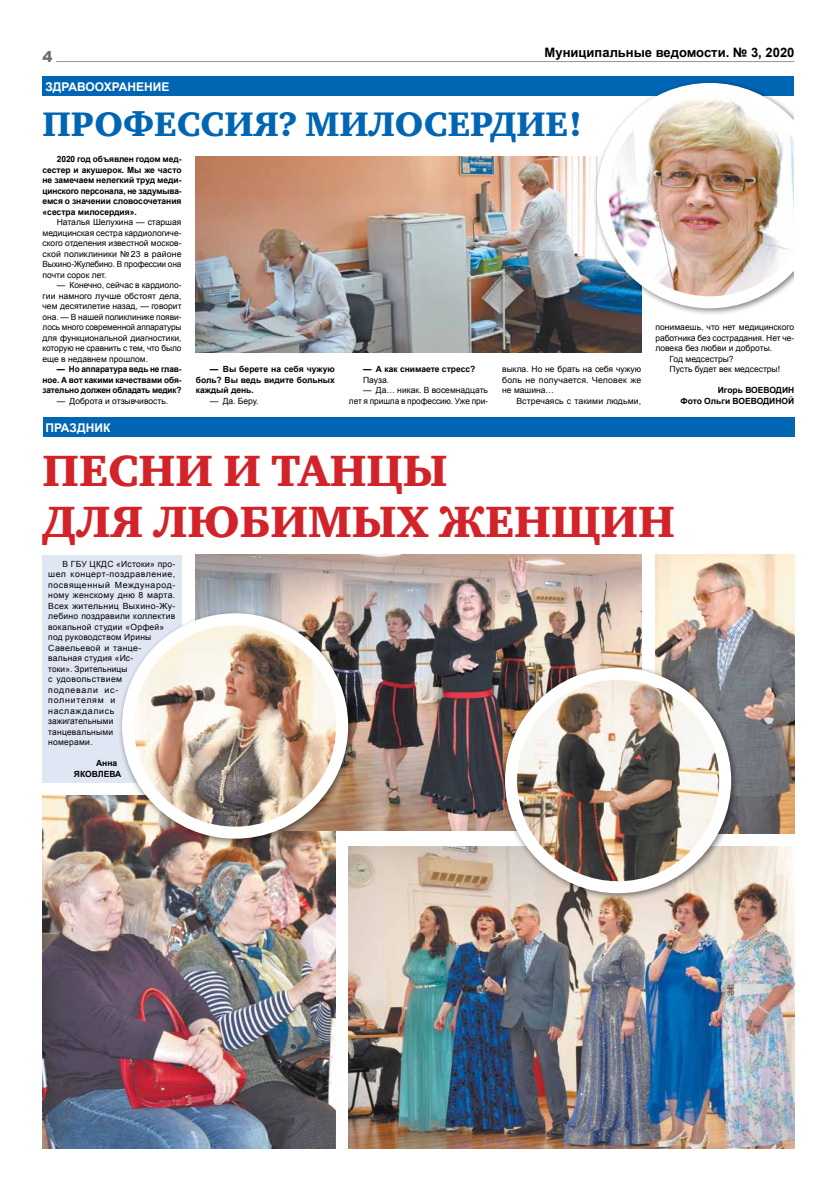
<style>
.page{position:relative;width:820px;height:1191px;background:#fff}
.page>*{position:absolute;margin:0;border:0;box-sizing:border-box;transform-origin:0 0}
.t1{font:45px/51px "Charter Black C";color:#d2232a}
.t2{font:35px "Charter Black C";color:#0066b3}
.t3{font:900 15px "Arial";color:#6d6e71}
.t4{font:700 13px "Arial";color:#000}
.t5{font:700 12px "Arial";color:#fff}
.t6{font:8.5px/10.5px "Arial";letter-spacing:.01em;color:#000;text-align:justify}
.t7{font:700 8.5px/10.5px "Arial";color:#000;text-align:justify}
.t8{font:8.5px/10.5px "Arial";letter-spacing:.03em;color:#000}
.t9{font:8.5px/10.5px "Arial";letter-spacing:-.01em;color:#000;text-align:right}
</style>
<div class="page">
<hr style="left:56px;top:61px;width:738px;height:1px;background:#939598">
<img style="left:43px;top:795px;width:292px;height:353px">
<div style="left:43px;top:417px;width:751px;height:20px;background:#0066b3"></div>
<div style="left:43px;top:76px;width:751px;height:20px;background:#0066b3"></div>
<img style="left:196px;top:156px;width:445px;height:196px">
<div style="left:592px;top:79px;width:227px;height:237px;background:#000;opacity:.5"></div>
<img style="left:596px;top:83px;width:223px;height:225px">
<div style="left:43px;top:555px;width:138px;height:227px;background:#e1e6f4"></div>
<img style="left:655px;top:555px;width:139px;height:278px">
<img style="left:196px;top:555px;width:445px;height:276px">
<img style="left:348px;top:846px;width:446px;height:302px">
<div style="left:118px;top:609px;width:238px;height:237px;background:#000;opacity:.5"></div>
<img style="left:128px;top:619px;width:214px;height:213px">
<div style="left:122px;top:613px;width:226px;height:225px;border:12px solid #fff;border-radius:50%"></div>
<div style="left:501px;top:664px;width:238px;height:237px;background:#000;opacity:.5"></div>
<img style="left:511px;top:674px;width:214px;height:213px">
<div style="left:505px;top:668px;width:226px;height:225px;border:12px solid #fff;border-radius:50%"></div>
<div style="left:794px;top:102px;width:25px;height:185px;background:#fff"></div>
<h3 class="t3" style="left:43px;top:46px;width:12px">4</h3>
<h3 class="t4" style="left:544px;top:43px;width:251px">Муниципальные ведомости. № 3, 2020</h3>
<h3 class="t5" style="left:45px;top:78px;width:125px">ЗДРАВООХРАНЕНИЕ</h3>
<h2 class="t2" style="left:43px;top:104px;width:541px">ПРОФЕССИЯ? МИЛОСЕРДИЕ!</h2>
<p class="t7" style="left:43px;top:154px;width:140px;text-indent:14px">2020 год объявлен годом мед&shy;сестер и акушерок. Мы же часто не замечаем нелегкий труд меди&shy;цинского персонала, не задумыва&shy;емся о значении словосочетания «сестра милосердия».</p>
<p class="t6" style="left:43px;top:217px;width:140px;text-indent:14px">Наталья Шелухина — старшая медицинская сестра кардиологиче&shy;ского отделения известной москов&shy;ской поликлиники №23 в районе Выхино-Жулебино. В профессии она почти сорок лет.</p>
<p class="t6" style="left:43px;top:280px;width:140px;text-indent:14px">— Конечно, сейчас в кардиоло&shy;гии намного лучше обстоят дела, чем десятилетие назад, — говорит она. — В нашей поликлинике появи&shy;лось много современной аппаратуры для функциональной диагностики, которую не сравнить с тем, что было еще в недавнем прошлом.</p>
<p class="t7" style="left:43px;top:364px;width:140px;text-indent:14px">— Но аппаратура ведь не глав&shy;ное. А вот какими качествами обя&shy;зательно должен обладать медик?</p>
<p class="t6" style="left:57px;top:395px;width:113px">— Доброта и отзывчивость.</p>
<p class="t7" style="left:196px;top:364px;width:140px;text-indent:14px">— Вы берете на себя чужую боль? Вы ведь видите больных каждый день.</p>
<p class="t6" style="left:210px;top:395px;width:50px">— Да. Беру.</p>
<p class="t7" style="left:363px;top:364px;width:114px">— А как снимаете стресс?</p>
<p class="t6" style="left:363px;top:374px;width:27px">Пауза.</p>
<p class="t9" style="left:349px;top:385px;width:140px">— Да… никак. В восемнадцать лет я пришла в профессию. Уже при-</p>
<p class="t6" style="left:502px;top:364px;width:140px">выкла. Но не брать на себя чужую боль не получается. Человек же не машина…</p>
<p class="t6" style="left:516px;top:395px;width:126px">Встречаясь с такими людьми,</p>
<p class="t6" style="left:655px;top:322px;width:140px">понимаешь, что нет медицинского</p>
<p class="t6" style="left:655px;top:332px;width:140px">работника без сострадания. Нет че-</p>
<p class="t6" style="left:655px;top:343px;width:118px">ловека без любви и доброты.</p>
<p class="t6" style="left:669px;top:353px;width:65px">Год медсестры?</p>
<p class="t6" style="left:669px;top:364px;width:112px">Пусть будет век медсестры!</p>
<p class="t7" style="left:680px;top:385px;width:115px;text-align:right">Игорь ВОЕВОДИН<br>Фото Ольги ВОЕВОДИНОЙ</p>
<h3 class="t5" style="left:45px;top:419px;width:66px">ПРАЗДНИК</h3>
<h1 class="t1" style="left:43px;top:445px;width:633px">ПЕСНИ И ТАНЦЫ<br>ДЛЯ ЛЮБИМЫХ ЖЕНЩИН</h1>
<p class="t8" style="left:48px;top:558px;width:129px;text-indent:14px">В ГБУ ЦКДС «Истоки» про&shy;шел концерт-поздравление, посвященный Международ&shy;ному женскому дню 8 марта.<br>Всех жительниц Выхино-Жу&shy;лебино поздравили коллектив вокальной студии «Орфей» под руководством Ирины<br>Савельевой и танце&shy;вальная студия «Ис-<br>токи». Зрительницы<br>с удовольствием<br>подпевали ис&shy;полнителям и наслаждались зажигательными танцевальными<br>номерами.</p>
<p class="t7" style="left:74px;top:758px;width:49px;text-indent:22px">Анна<br>ЯКОВЛЕВА</p>
</div>
